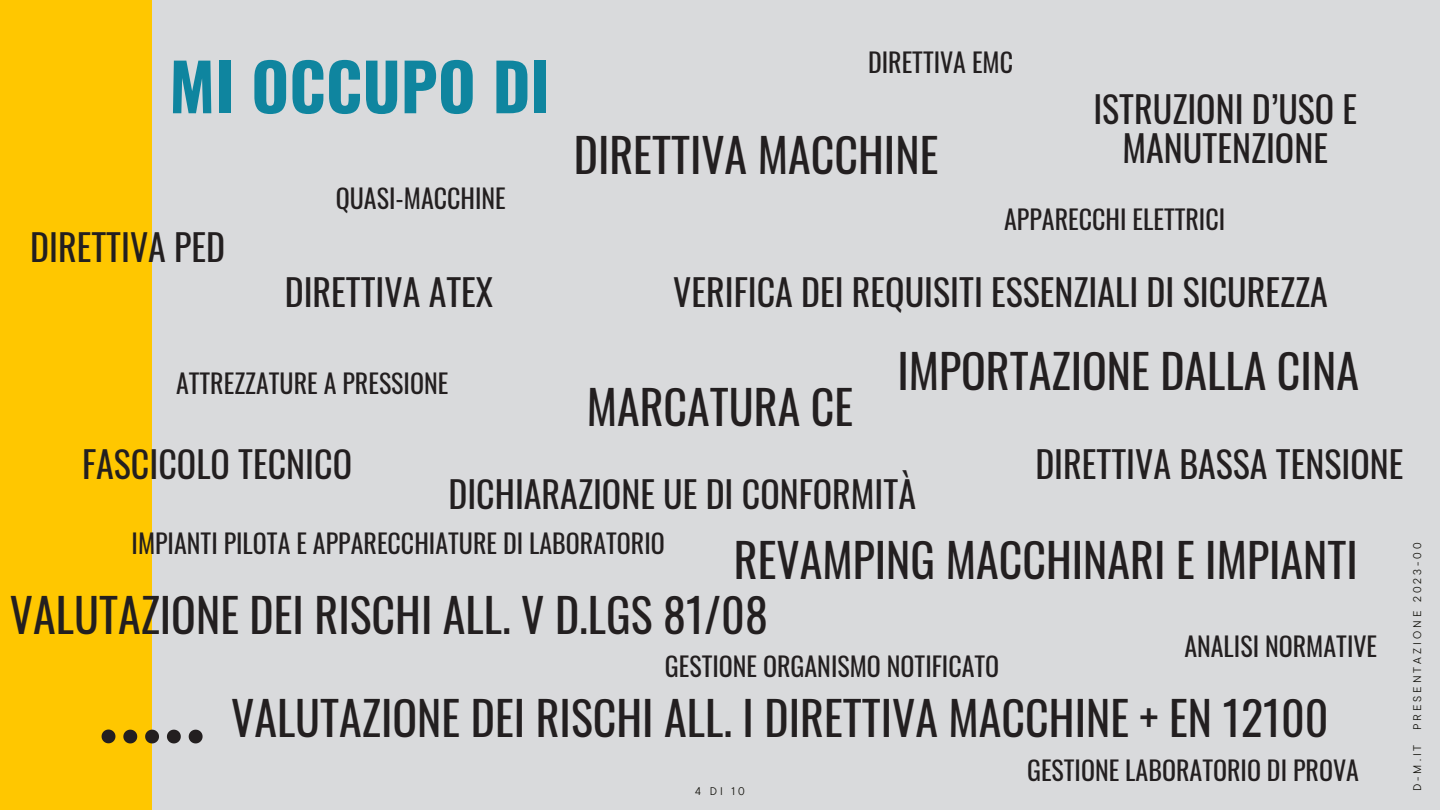
<style>
.page{position:relative;width:1440px;height:810px;background:#d9dadc}
.page>*{position:absolute;margin:0;border:0;box-sizing:border-box;transform-origin:0 0}
.t1{font:700 65px "Oswald";color:#0f859f}
.t2{font:46px "Oswald";color:#231f20}
.t3{font:36px/39px "Oswald";color:#231f20;text-align:center}
.t4{font:26px "Oswald";color:#231f20}
.t5{font:11.1px "TT Commons Pro";letter-spacing:.27em;color:#14130d}
</style>
<div class="page">
<div style="left:0;top:0;width:152px;height:810px;background:#ffc700"></div>
<svg style="left:102px;top:730px;width:13px;height:13px"></svg>
<svg style="left:123px;top:730px;width:14px;height:13px"></svg>
<svg style="left:145px;top:730px;width:14px;height:13px"></svg>
<svg style="left:167px;top:730px;width:14px;height:13px"></svg>
<svg style="left:189px;top:730px;width:14px;height:13px"></svg>
<h1 class="t1" style="left:169px;top:53px;width:382px">MI OCCUPO DI</h1>
<h3 class="t3" style="left:30px;top:225px;width:196px">DIRETTIVA PED</h3>
<p class="t4" style="left:336px;top:175px;width:172px">QUASI-MACCHINE</p>
<h3 class="t3" style="left:285px;top:269px;width:210px">DIRETTIVA ATEX</h3>
<p class="t4" style="left:868px;top:40px;width:147px">DIRETTIVA EMC</p>
<h2 class="t2" style="left:574px;top:115px;width:366px">DIRETTIVA MACCHINE</h2>
<h3 class="t3" style="left:1093px;top:86px;width:265px">ISTRUZIONI D’USO E<br>MANUTENZIONE</h3>
<p class="t4" style="left:1004px;top:196px;width:223px">APPARECCHI ELETTRICI</p>
<h3 class="t3" style="left:673px;top:269px;width:656px">VERIFICA DEI REQUISITI ESSENZIALI DI SICUREZZA</h3>
<p class="t4" style="left:176px;top:360px;width:274px">ATTREZZATURE A PRESSIONE</p>
<h2 class="t2" style="left:587px;top:366px;width:268px">MARCATURA CE</h2>
<h2 class="t2" style="left:897px;top:330px;width:463px">IMPORTAZIONE DALLA CINA</h2>
<h3 class="t3" style="left:82px;top:442px;width:272px">FASCICOLO TECNICO</h3>
<h3 class="t3" style="left:448px;top:471px;width:469px">DICHIARAZIONE UE DI CONFORMITÀ</h3>
<h3 class="t3" style="left:1035px;top:442px;width:370px">DIRETTIVA BASSA TENSIONE</h3>
<p class="t4" style="left:132px;top:520px;width:535px">IMPIANTI PILOTA E APPARECCHIATURE DI LABORATORIO</p>
<h2 class="t2" style="left:734px;top:519px;width:625px">REVAMPING MACCHINARI E IMPIANTI</h2>
<h2 class="t2" style="left:10px;top:574px;width:760px">VALUTAZIONE DEI RISCHI ALL. V D.LGS 81/08</h2>
<p class="t4" style="left:665px;top:643px;width:336px">GESTIONE ORGANISMO NOTIFICATO</p>
<p class="t4" style="left:1184px;top:624px;width:194px">ANALISI NORMATIVE</p>
<h2 class="t2" style="left:231px;top:677px;width:1099px">VALUTAZIONE DEI RISCHI ALL. I DIRETTIVA MACCHINE + EN 12100</h2>
<p class="t5" style="left:695px;top:783px;width:51px">4 DI 10</p>
<p class="t4" style="left:1027px;top:747px;width:333px">GESTIONE LABORATORIO DI PROVA</p>
<p class="t5" style="left:1409px;top:730px;width:189px;rotate:-90deg">PRESENTAZIONE 2023-00</p>
<p class="t5" style="left:1409px;top:791px;width:48px;rotate:-90deg">D-M.IT</p>
</div>
